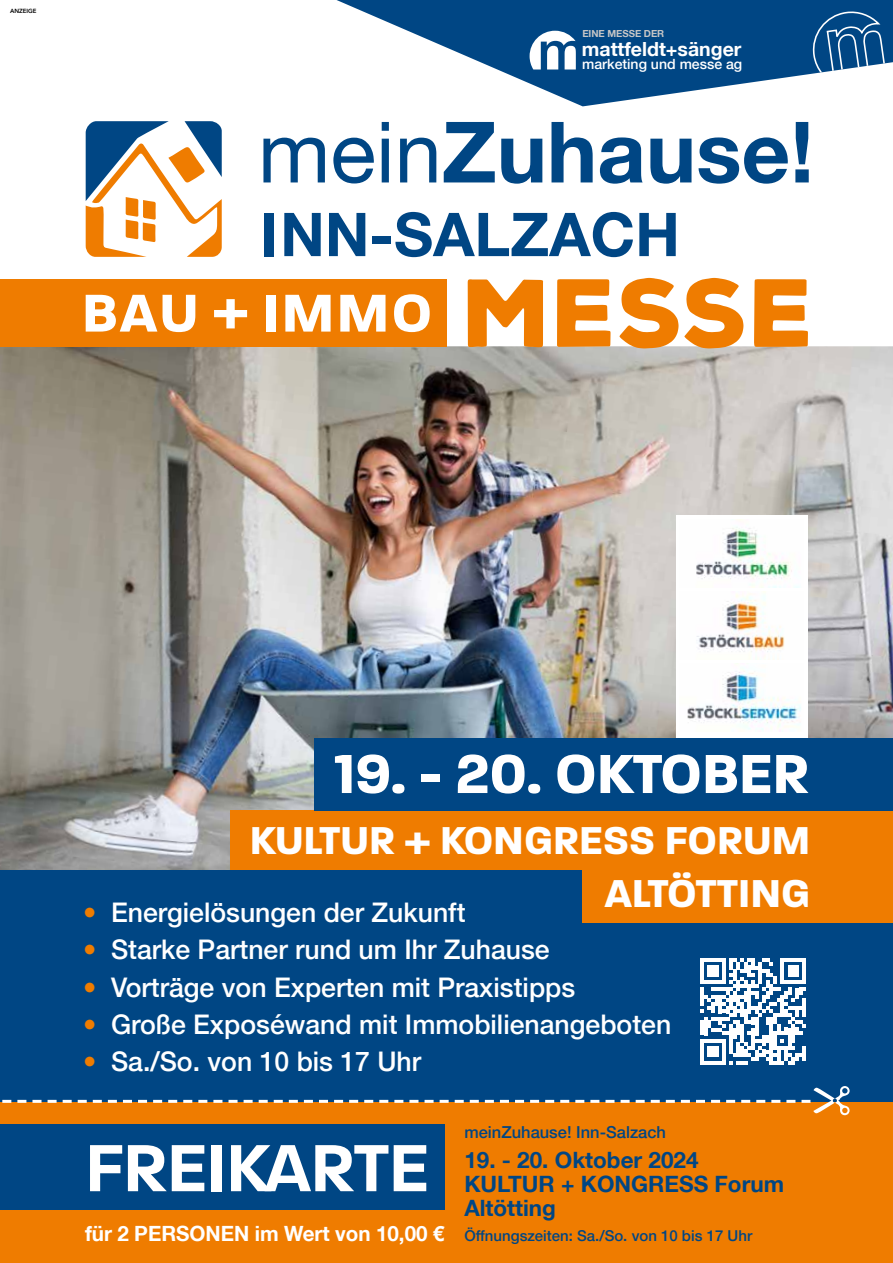
<style>
.page{position:relative;width:893px;height:1263px;background:#fff}
.page>*{position:absolute;margin:0;border:0;box-sizing:border-box;transform-origin:0 0}
.t1{font:600 72px "Paralucent";letter-spacing:-.01em;color:#fff}
.t2{font:700 60.45px "Helvetica Neue LT";color:#004684}
.t3{font:700 59.4px "Paralucent";color:#fff}
.t4{font:700 42px/52.3px "Paralucent";color:#fff;text-align:right}
.t5{font:500 27px "Helvetica Neue LT";color:#fff}
.t6{font:700 22.5px/24px "Helvetica Neue LT";color:#004684}
.t7{font:700 19.5px "Helvetica Neue LT";color:#fff}
.t8{font:500 16.5px "Helvetica Neue LT";color:#004684}
.t9{font:500 15px "Helvetica Neue LT";color:#004684}
.t10{font:500 14.1px "Helvetica Neue LT";color:#fff}
.t11{font:700 9.75px "Helvetica Neue LT";letter-spacing:-.005em;color:#c7c6c6}
.t12{font:800 6px "Avenir";color:#000}
.s1{color:#ef7c00}
.s2{font-weight:700;font-size:21px;color:#fff}
</style>
<div class="page">
<img style="left:0;top:346px;width:893px;height:524px">
<svg style="left:337px;top:0;width:556px;height:106px;fill:#004684"></svg>
<svg style="left:811px;top:11px;width:75px;height:65px"></svg>
<svg style="left:530px;top:31px;width:46px;height:39px"></svg>
<div style="left:0;top:870px;width:893px;height:237px;background:#004684"></div>
<svg style="left:700px;top:958px;width:106px;height:106px"></svg>
<hr style="left:802px;top:1046px;width:4px;height:15px;background:#fff">
<div style="left:0;top:280px;width:446px;height:67px;background:#ef7c00"></div>
<svg style="left:468px;top:278px;width:340px;height:70px"></svg>
<svg style="left:86px;top:295px;width:71px;height:37px"></svg>
<svg style="left:163px;top:295px;width:32px;height:37px"></svg>
<svg style="left:214px;top:299px;width:33px;height:29px"></svg>
<div style="left:266px;top:295px;width:10px;height:37px;background:#fff"></div>
<svg style="left:285px;top:295px;width:46px;height:37px"></svg>
<svg style="left:340px;top:295px;width:45px;height:37px"></svg>
<svg style="left:394px;top:294px;width:36px;height:38px"></svg>
<svg style="left:86px;top:121px;width:136px;height:136px"></svg>
<svg style="left:263px;top:138px;width:62px;height:44px"></svg>
<svg style="left:333px;top:138px;width:41px;height:45px"></svg>
<svg style="left:382px;top:122px;width:7px;height:60px"></svg>
<svg style="left:400px;top:138px;width:36px;height:44px"></svg>
<svg style="left:444px;top:122px;width:51px;height:60px"></svg>
<svg style="left:501px;top:139px;width:41px;height:45px"></svg>
<svg style="left:551px;top:122px;width:42px;height:60px"></svg>
<svg style="left:600px;top:137px;width:43px;height:47px"></svg>
<svg style="left:650px;top:139px;width:41px;height:45px"></svg>
<svg style="left:699px;top:137px;width:89px;height:47px"></svg>
<svg style="left:795px;top:122px;width:14px;height:60px"></svg>
<div style="left:0;top:1103px;width:893px;height:160px;background:#ef7c00"></div>
<div style="left:0;top:1124px;width:444px;height:86px;background:#004684"></div>
<svg style="left:0;top:1086px;width:850px;height:29px"></svg>
<div style="left:676px;top:516px;width:132px;height:222px;background:#fff"></div>
<img style="left:696px;top:519px;width:103px;height:69px">
<img style="left:697px;top:592px;width:88px;height:68px">
<img style="left:687px;top:663px;width:114px;height:68px">
<div style="left:231px;top:810px;width:662px;height:60px;background:#ef7c00"></div>
<div style="left:583px;top:863px;width:310px;height:60px;background:#ef7c00"></div>
<div style="left:315px;top:738px;width:578px;height:72px;background:#004684"></div>
<p class="t12" style="left:10px;top:6px;width:28px">ANZEIGE</p>
<p class="t11" style="left:582px;top:27px;width:83px">EINE MESSE DER</p>
<p class="t7" style="left:582px;top:37px;width:161px">mattfeldt+sänger</p>
<p class="t10" style="left:582px;top:56px;width:162px">marketing und messe ag</p>
<h2 class="t2" style="left:261px;top:197px;width:421px">INN-SALZACH</h2>
<h3 class="t3" style="left:334px;top:738px;width:476px">19. - 20. OKTOBER</h3>
<h3 class="t4" style="left:250px;top:815px;width:562px">KULTUR + KONGRESS FORUM<br>ALTÖTTING</h3>
<p class="t5" style="left:83px;top:896px;width:384px"><span class="s1">•</span> Energielösungen der Zukunft</p>
<p class="t5" style="left:83px;top:934px;width:468px"><span class="s1">•</span> Starke Partner rund um Ihr Zuhause</p>
<p class="t5" style="left:83px;top:971px;width:494px"><span class="s1">•</span> Vorträge von Experten mit Praxistipps</p>
<p class="t5" style="left:83px;top:1008px;width:590px"><span class="s1">•</span> Große Exposéwand mit Immobilienangeboten</p>
<p class="t5" style="left:83px;top:1045px;width:340px"><span class="s1">•</span> Sa./So. von 10 bis 17 Uhr</p>
<p class="t8" style="left:464px;top:1123px;width:203px">meinZuhause! Inn-Salzach</p>
<h1 class="t1" style="left:85px;top:1124px;width:346px">FREIKARTE</h1>
<p class="t9" style="left:85px;top:1227px;width:669px"><span class="s2">für 2 PERSONEN im Wert von 10,00 €</span> Öffnungszeiten: Sa./So. von 10 bis 17 Uhr</p>
<p class="t6" style="left:464px;top:1148px;width:321px">19. - 20. Oktober 2024<br>KULTUR + KONGRESS Forum<br>Altötting</p>
</div>
